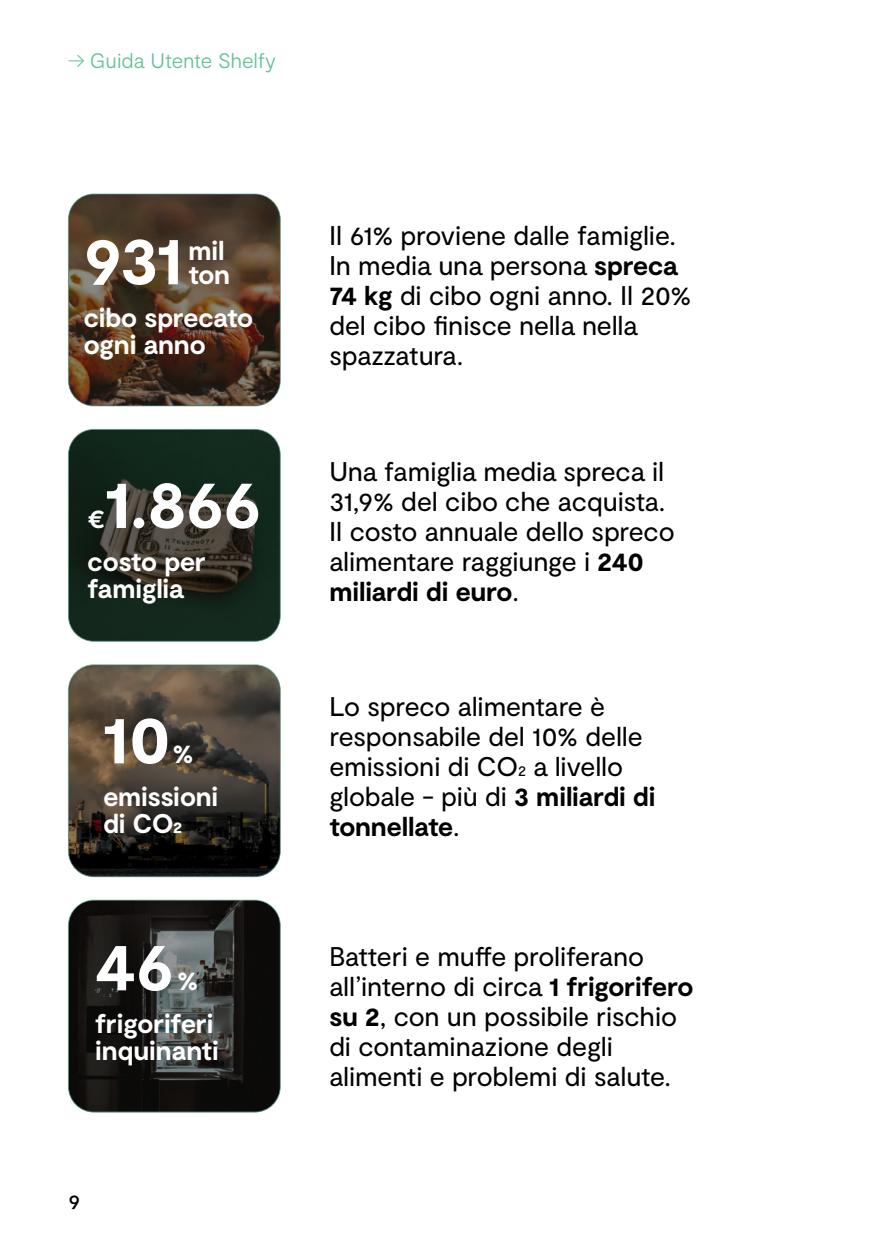
<style>
.page{position:relative;width:893px;height:1259px;background:#fff}
.page>*{position:absolute;margin:0;border:0;box-sizing:border-box;transform-origin:0 0}
.t1{font:700 69px "Moderat";color:#fff}
.t2{font:27px/30px "Moderat";letter-spacing:-.005em;color:#000}
.t3{font:700 27px/27px "Moderat";letter-spacing:-.005em;color:#fff}
.t4{font:300 21px "Moderat";letter-spacing:-.01em;color:#62c196}
.t5{font:500 21px "Moderat";color:#000}
.s1{font-weight:700}
.s2{font-size:15px}
</style>
<div class="page">
<svg style="left:68px;top:194px;width:212px;height:212px;background:#513b29"></svg>
<svg style="left:68px;top:429px;width:212px;height:212px;background:#202c22"></svg>
<svg style="left:68px;top:665px;width:212px;height:212px;background:#40392f"></svg>
<svg style="left:68px;top:900px;width:212px;height:212px;background:#232422"></svg>
<p class="t4" style="left:68px;top:48px;width:210px"><span class="s1">→</span> Guida Utente Shelfy</p>
<h1 class="t1" style="left:84px;top:217px;width:100px">931</h1>
<p class="t3" style="left:188px;top:240px;width:43px;line-height:24px">mil ton</p>
<p class="t3" style="left:84px;top:305px;width:171px">cibo sprecato ogni anno</p>
<h1 class="t1" style="left:105px;top:461px;width:157px">1.866</h1>
<p class="t3" style="left:88px;top:549px;width:120px">costo per famiglia</p>
<p class="t3" style="left:88px;top:505px;width:19px">€</p>
<h1 class="t1" style="left:103px;top:696px;width:68px">10</h1>
<p class="t3" style="left:103px;top:784px;width:116px">emissioni di CO2</p>
<p class="t3" style="left:173px;top:741px;width:22px">%</p>
<h1 class="t1" style="left:95px;top:923px;width:80px">46</h1>
<p class="t3" style="left:95px;top:1011px;width:125px">frigoriferi inquinanti</p>
<p class="t3" style="left:178px;top:968px;width:22px">%</p>
<p class="t5" style="left:69px;top:1188px;width:13px">9</p>
<p class="t2" style="left:329px;top:221px;width:364px">Il 61% proviene dalle famiglie.<br>In media una persona <span class="s1">spreca<br>74 kg</span> di cibo ogni anno. Il 20% del cibo finisce nella nella spazzatura.</p>
<p class="t2" style="left:329px;top:456px;width:347px">Una famiglia media spreca il<br>31,9% del cibo che acquista.<br>Il costo annuale dello spreco alimentare raggiunge i <span class="s1">240 miliardi di euro</span>.</p>
<p class="t2" style="left:329px;top:692px;width:328px">Lo spreco alimentare è responsabile del 10% delle emissioni di CO<span class="s2">2</span> a livello globale - più di <span class="s1">3 miliardi di tonnellate</span>.</p>
<p class="t2" style="left:329px;top:942px;width:366px">Batteri e muffe proliferano all’interno di circa <span class="s1">1 frigorifero su 2</span>, con un possibile rischio di contaminazione degli alimenti e problemi di salute.</p>
</div>
